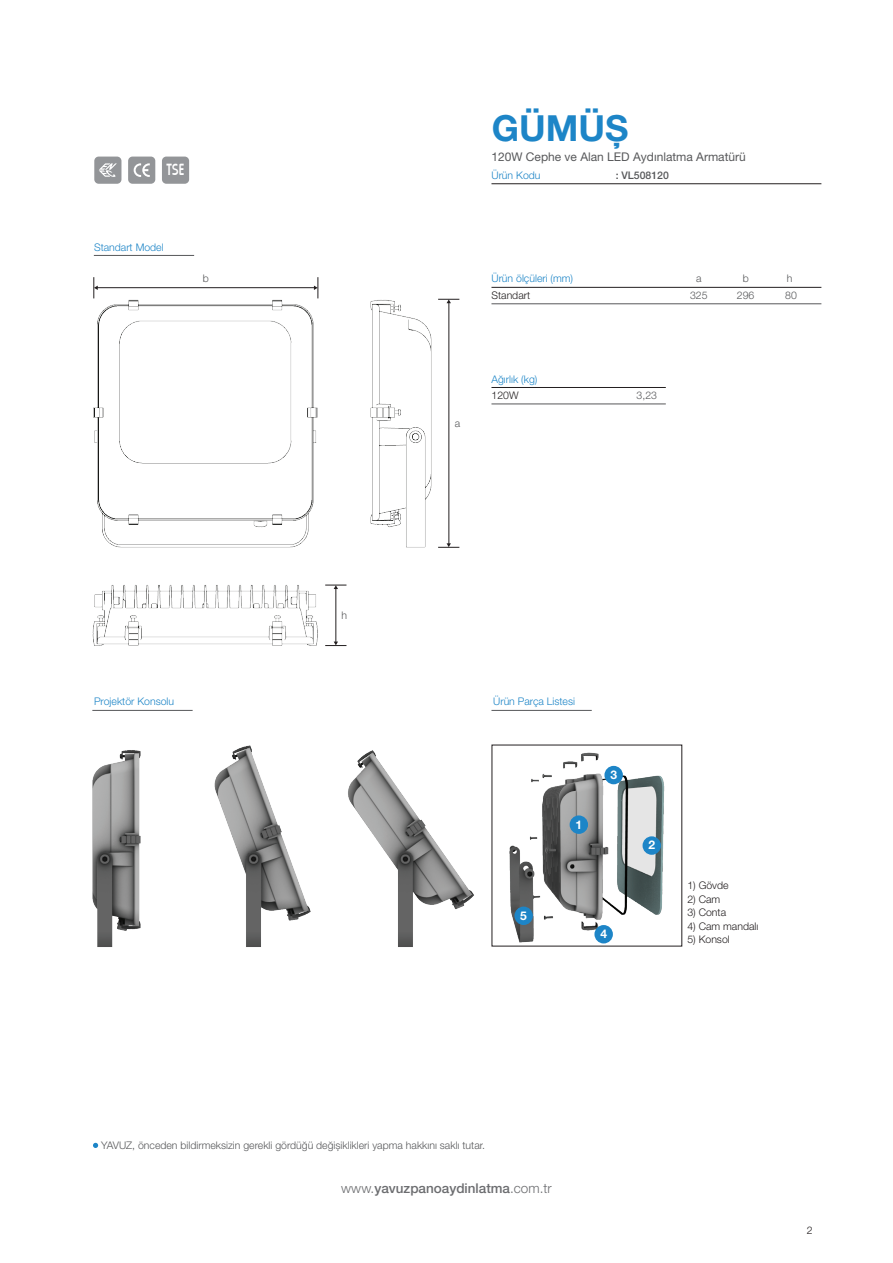
<style>
.page{position:relative;width:893px;height:1263px;background:#fff}
.page>*{position:absolute;margin:0;border:0;box-sizing:border-box;transform-origin:0 0}
.t1{font:700 36px "Helvetica Neue LT Pro";color:#1d85c7}
.t2{font:500 16.8px "Horatio D";color:#fff;scale:.83 1}
.t3{font:500 13.5px "Helvetica Neue LT Pro";color:#6c6d70}
.t4{font:12px "Helvetica Neue LT Pro";color:#57585a}
.t5{font:700 12px "Helvetica Neue LT Pro";color:#fff}
.t6{font:300 10.5px "Helvetica Neue LT Pro";color:#57585a}
.t7{font:300 10.5px "Helvetica Neue LT Pro";color:#1d85c7}
.t8{font:300 10.5px "Helvetica Neue LT Pro";color:#231f20}
.t9{font:500 10.5px "Helvetica Neue LT Pro";color:#57585a}
.s1{font-weight:300}
</style>
<div class="page">
<img style="left:491px;top:744px;width:192px;height:203px">
<hr style="left:491px;top:183px;width:330px;height:1px;background:#231f20">
<hr style="left:491px;top:287px;width:330px;height:1px;background:#231f20">
<hr style="left:94px;top:255px;width:100px;height:1px;background:#57585a">
<hr style="left:92px;top:710px;width:101px;height:1px;background:#57585a">
<hr style="left:491px;top:710px;width:101px;height:1px;background:#57585a">
<hr style="left:491px;top:304px;width:330px;height:1px;background:#57585a">
<hr style="left:491px;top:387px;width:175px;height:1px;background:#231f20">
<hr style="left:491px;top:404px;width:175px;height:1px;background:#57585a">
<div style="left:162px;top:157px;width:27px;height:27px;background:#939598;border-radius:4px"></div>
<div style="left:94px;top:157px;width:27px;height:27px;background:#939598;border-radius:4px"></div>
<svg style="left:99px;top:163px;width:18px;height:14px"></svg>
<div style="left:128px;top:157px;width:27px;height:27px;background:#939598;border-radius:4px"></div>
<svg style="left:134px;top:163px;width:16px;height:14px"></svg>
<svg style="left:314px;top:277px;width:5px;height:9px"></svg>
<svg style="left:93px;top:1143px;width:5px;height:5px"></svg>
<div style="left:570px;top:815px;width:18px;height:19px;background:#1d85c7;border-radius:50%"></div>
<div style="left:642px;top:836px;width:19px;height:19px;background:#1d85c7;border-radius:50%"></div>
<div style="left:604px;top:766px;width:19px;height:18px;background:#1d85c7;border-radius:50%"></div>
<div style="left:594px;top:925px;width:19px;height:18px;background:#1d85c7;border-radius:50%"></div>
<div style="left:514px;top:906px;width:19px;height:19px;background:#1d85c7;border-radius:50%"></div>
<img style="left:92px;top:286px;width:368px;height:361px">
<img style="left:92px;top:745px;width:382px;height:202px">
<h2 class="t2" style="left:167px;top:159px;width:23px">TSE</h2>
<p class="t7" style="left:94px;top:240px;width:71px">Standart Model</p>
<p class="t6" style="left:203px;top:272px;width:8px">b</p>
<p class="t6" style="left:342px;top:608px;width:7px">h</p>
<h1 class="t1" style="left:492px;top:106px;width:138px">GÜMÜȘ</h1>
<p class="t4" style="left:491px;top:150px;width:256px">120W Cephe ve Alan LED Aydınlatma Armatürü</p>
<p class="t7" style="left:491px;top:169px;width:51px">Ürün Kodu</p>
<p class="t9" style="left:616px;top:169px;width:55px">: VL508120</p>
<p class="t6" style="left:455px;top:416px;width:7px">a</p>
<p class="t7" style="left:491px;top:272px;width:83px">Ürün ölçüleri (mm)</p>
<p class="t8" style="left:491px;top:289px;width:40px">Standart</p>
<p class="t7" style="left:491px;top:372px;width:47px">Ağırlık (kg)</p>
<p class="t8" style="left:491px;top:389px;width:29px">120W</p>
<p class="t6" style="left:637px;top:389px;width:22px">3,23</p>
<p class="t6" style="left:696px;top:272px;width:7px">a</p>
<p class="t6" style="left:743px;top:272px;width:8px">b</p>
<p class="t6" style="left:787px;top:272px;width:7px">h</p>
<p class="t6" style="left:690px;top:289px;width:19px">325</p>
<p class="t6" style="left:737px;top:289px;width:19px">296</p>
<p class="t6" style="left:785px;top:289px;width:13px">80</p>
<p class="t7" style="left:94px;top:695px;width:82px">Projektör Konsolu</p>
<p class="t7" style="left:493px;top:695px;width:83px">Ürün Parça Listesi</p>
<p class="t5" style="left:575px;top:817px;width:8px">1</p>
<p class="t5" style="left:610px;top:767px;width:8px">3</p>
<p class="t5" style="left:520px;top:908px;width:8px">5</p>
<p class="t5" style="left:600px;top:926px;width:8px">4</p>
<p class="t5" style="left:648px;top:838px;width:8px">2</p>
<p class="t8" style="left:687px;top:879px;width:43px">1) Gövde</p>
<p class="t8" style="left:687px;top:892px;width:34px">2) Cam</p>
<p class="t8" style="left:687px;top:906px;width:40px">3) Conta</p>
<p class="t8" style="left:687px;top:919px;width:72px">4) Cam mandalı</p>
<p class="t8" style="left:687px;top:933px;width:44px">5) Konsol</p>
<p class="t6" style="left:101px;top:1138px;width:385px">YAVUZ, önceden bildirmeksizin gerekli gördüğü değișiklikleri yapma hakkını saklı tutar.</p>
<p class="t3" style="left:341px;top:1180px;width:212px"><span class="s1">www.</span>yavuzpanoaydinlatma<span class="s1">.com.tr</span></p>
<p class="t8" style="left:807px;top:1224px;width:7px">2</p>
</div>
